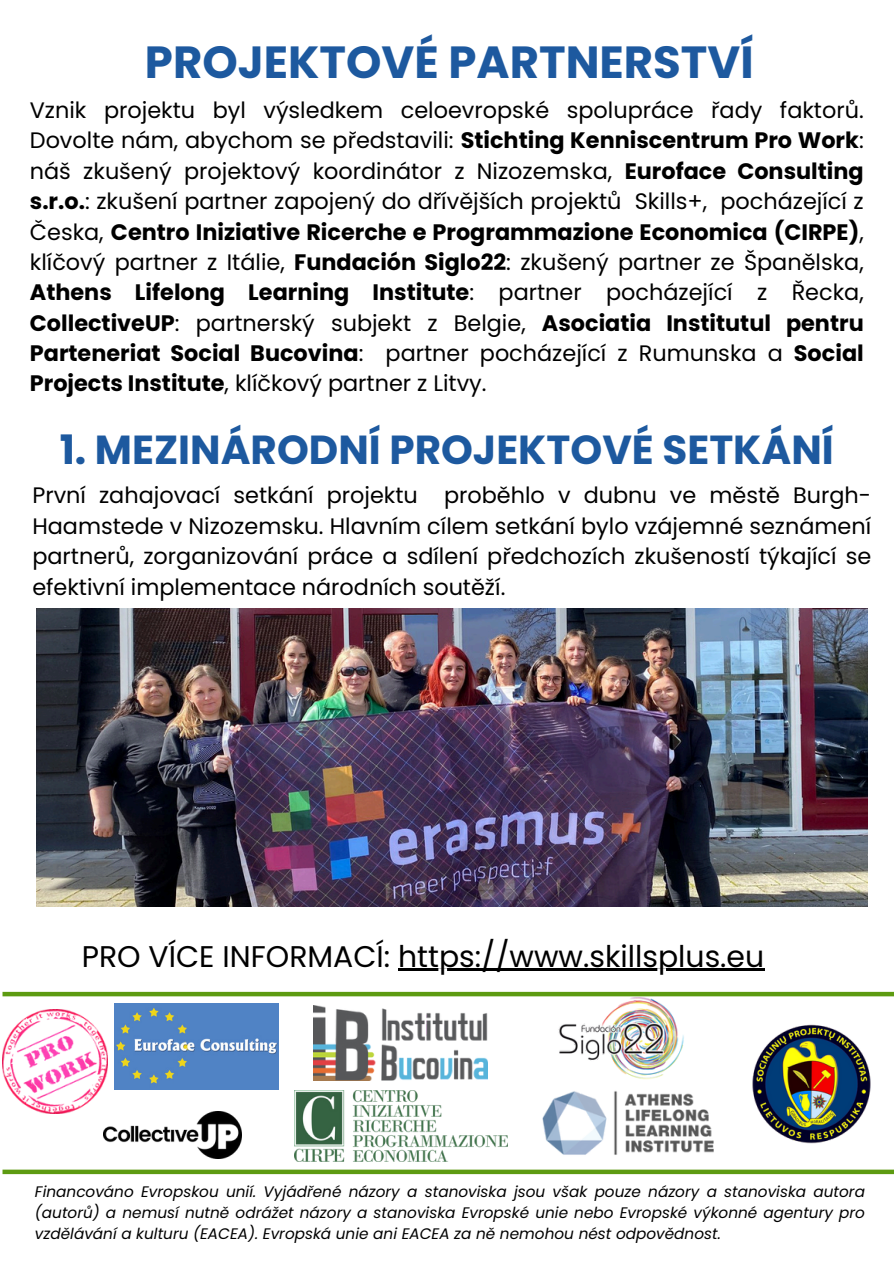
<style>
.page{position:relative;width:894px;height:1264px;background:#fff}
.page>*{position:absolute;margin:0;border:0;box-sizing:border-box;transform-origin:0 0}
.t1{font:700 45px "Poppins";color:#1d599f}
.t2{font:700 40.5px "Poppins";color:#1d599f}
.t3{font:29.85px "Poppins";color:#000}
.t4{font:22.35px/30.3px "Poppins";color:#000;text-align:justify}
.t5{font:italic 15.3px/20.7px "Poppins";color:#000;text-align:justify}
.s1{font-weight:700}
</style>
<div class="page">
<div style="left:3px;top:991px;width:890px;height:5px;background:#5d9b11"></div>
<div style="left:3px;top:1169px;width:890px;height:5px;background:#5d9b11"></div>
<img style="left:3px;top:1009px;width:104px;height:104px">
<img style="left:114px;top:1003px;width:164px;height:86px">
<img style="left:103px;top:1111px;width:138px;height:47px">
<img style="left:294px;top:1090px;width:213px;height:71px">
<img style="left:555px;top:996px;width:130px;height:83px">
<img style="left:313px;top:1005px;width:174px;height:75px">
<img style="left:542px;top:1091px;width:172px;height:64px">
<img style="left:36px;top:608px;width:830px;height:298px">
<img style="left:752px;top:1024px;width:119px;height:119px">
<hr style="left:398px;top:968px;width:366px;height:3px;background:#000">
<p class="t1" style="left:145px;top:31px;width:610px">PROJEKTOVÉ PARTNERSTVÍ</p>
<p class="t4" style="left:30px;top:95px;width:835px">Vznik projektu byl výsledkem celoevropské spolupráce řady faktorů.<br>Dovolte nám, abychom se představili: <span class="s1">Stichting Kenniscentrum Pro Work</span>: náš zkušený projektový koordinátor z Nizozemska, <span class="s1">Euroface Consulting s.r.o.</span>: zkušení partner zapojený do dřívějších projektů Skills+, pocházející z Česka, <span class="s1">Centro Iniziative Ricerche e Programmazione Economica (CIRPE)</span>, klíčový partner z Itálie, <span class="s1">Fundación Siglo22</span>: zkušený partner ze Španělska, <span class="s1">Athens Lifelong Learning Institute</span>: partner pocházející z Řecka, <span class="s1">CollectiveUP</span>: partnerský subjekt z Belgie, <span class="s1">Asociatia Institutul pentru Parteneriat Social Bucovina</span>: partner pocházející z Rumunska a <span class="s1">Social Projects Institute</span>, klíčkový partner z Litvy.</p>
<p class="t2" style="left:60px;top:422px;width:775px">1. MEZINÁRODNÍ PROJEKTOVÉ SETKÁNÍ</p>
<p class="t4" style="left:32px;top:480px;width:840px">První zahajovací setkání projektu proběhlo v dubnu ve městě Burgh-Haamstede v Nizozemsku. Hlavním cílem setkání bylo vzájemné seznámení partnerů, zorganizování práce a sdílení předchozích zkušeností týkající se efektivní implementace národních soutěží.</p>
<p class="t3" style="left:82px;top:935px;width:683px">PRO VÍCE INFORMACÍ: https://www.skillsplus.eu</p>
<p class="t5" style="left:35px;top:1181px;width:831px">Financováno Evropskou unií. Vyjádřené názory a stanoviska jsou však pouze názory a stanoviska autora (autorů) a nemusí nutně odrážet názory a stanoviska Evropské unie nebo Evropské výkonné agentury pro vzdělávání a kulturu (EACEA). Evropská unie ani EACEA za ně nemohou nést odpovědnost.</p>
</div>
